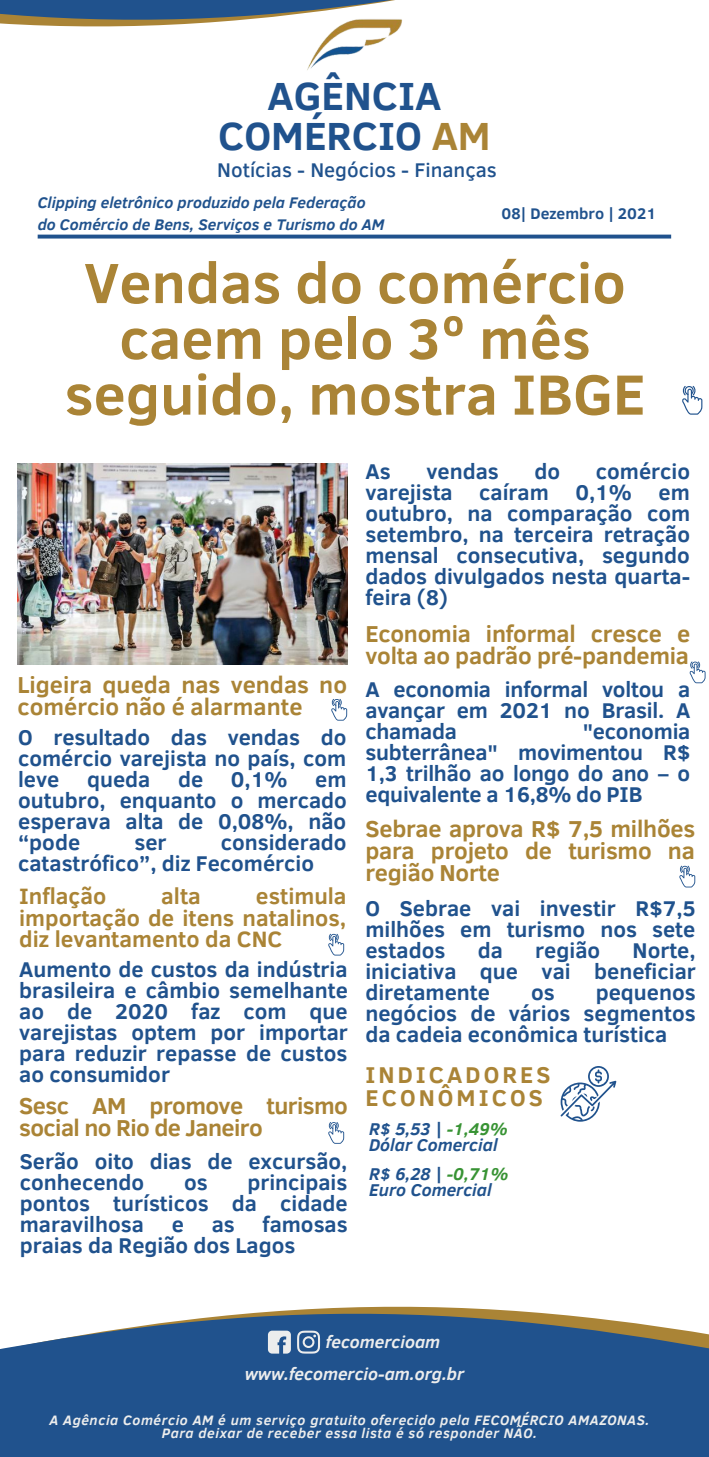
<style>
.page{position:relative;width:709px;height:1457px;background:#fff}
.page>*{position:absolute;margin:0;border:0;box-sizing:border-box;transform-origin:0 0}
.t1{font:700 57.75px/55.8px "Clear Sans";color:#aa8436;text-align:center}
.t2{font:700 40.25px "Clear Sans";color:#20528d}
.t3{font:700 23.62px/22.3px "Clear Sans";letter-spacing:-.01em;color:#aa8436}
.t4{font:700 23.45px "Clear Sans";letter-spacing:.135em;color:#aa8436}
.t5{font:700 22.75px/21.7px "Clear Sans";color:#aa8436;text-align:justify}
.t6{font:700 21.88px/21px "Clear Sans";color:#20528d;text-align:justify}
.t7{font:500 20.3px "Clear Sans";color:#20528d}
.t8{font:italic 700 17.5px "Clear Sans";color:#20528d}
.t9{font:italic 700 17.5px "Clear Sans";color:#eceded}
.t10{font:italic 700 15.75px "Clear Sans";color:#20528d}
.t11{font:700 15.75px "Clear Sans";color:#20528d}
.t12{font:italic 700 14px "Clear Sans";letter-spacing:.04em;color:#eceded}
.s1{color:#aa8436}
.s2{color:#389334}
</style>
<div class="page">
<svg style="left:38px;top:235px;width:633px;height:4px;background:#396599"></svg>
<svg style="left:0;top:1306px;width:709px;height:151px;background:#396393"></svg>
<svg style="left:0;top:0;width:395px;height:27px"></svg>
<svg style="left:268px;top:1331px;width:23px;height:23px"></svg>
<svg style="left:297px;top:1331px;width:23px;height:22px"></svg>
<svg style="left:328px;top:1122px;width:16px;height:22px"></svg>
<svg style="left:560px;top:1066px;width:56px;height:56px"></svg>
<img style="left:302px;top:13px;width:101px;height:57px">
<svg style="left:682px;top:386px;width:20px;height:29px"></svg>
<svg style="left:331px;top:699px;width:16px;height:22px"></svg>
<svg style="left:689px;top:661px;width:16px;height:22px"></svg>
<svg style="left:679px;top:865px;width:16px;height:22px"></svg>
<svg style="left:328px;top:933px;width:16px;height:22px"></svg>
<img style="left:17px;top:464px;width:330px;height:200px">
<p class="t2" style="left:267px;top:67px;width:175px">AGÊNCIA</p>
<p class="t2" style="left:218px;top:107px;width:274px">COMÉRCIO <span class="s1">AM</span></p>
<p class="t7" style="left:217px;top:155px;width:281px">Notícias - Negócios - Finanças</p>
<p class="t10" style="left:38px;top:191px;width:329px">Clipping eletrônico produzido pela Federação</p>
<p class="t10" style="left:38px;top:213px;width:348px">do Comércio de Bens, Serviços e Turismo do AM</p>
<p class="t11" style="left:501px;top:202px;width:156px">08| Dezembro | 2021</p>
<p class="t1" style="left:65px;top:252px;width:582px">Vendas do comércio caem pelo 3º mês seguido, mostra IBGE</p>
<p class="t6" style="left:365px;top:459px;width:27px">As</p>
<p class="t6" style="left:426px;top:459px;width:74px">vendas</p>
<p class="t6" style="left:534px;top:459px;width:27px">do</p>
<p class="t6" style="left:365px;top:459px;width:326px;text-indent:230px">comércio varejista caíram 0,1% em outubro, na comparação com setembro, na terceira retração mensal consecutiva, segundo dados divulgados nesta quarta&shy;feira (8)</p>
<p class="t3" style="left:17px;top:672px;width:331px">Ligeira queda nas vendas no comércio não é alarmante</p>
<p class="t6" style="left:18px;top:725px;width:330px">O resultado das vendas do comércio varejista no país, com leve</p>
<p class="t6" style="left:87px;top:767px;width:65px">queda</p>
<p class="t6" style="left:178px;top:767px;width:27px">de</p>
<p class="t6" style="left:231px;top:767px;width:58px">0,1%</p>
<p class="t6" style="left:18px;top:767px;width:330px;text-indent:297px">em outubro, enquanto o mercado esperava alta de 0,08%, não “pode</p>
<p class="t6" style="left:18px;top:830px;width:330px;text-indent:203px">considerado catastrófico”, diz Fecomércio</p>
<p class="t6" style="left:134px;top:830px;width:34px">ser</p>
<p class="t5" style="left:19px;top:884px;width:89px">Inflação</p>
<p class="t5" style="left:161px;top:884px;width:41px">alta</p>
<p class="t5" style="left:19px;top:884px;width:329px;text-indent:237px">estimula importação de itens natalinos, diz levantamento da CNC</p>
<p class="t6" style="left:19px;top:958px;width:330px">Aumento de custos da indústria brasileira e câmbio semelhante ao de 2020 faz com que varejistas optem por importar para reduzir repasse de custos ao consumidor</p>
<p class="t3" style="left:19px;top:1093px;width:330px">Sesc AM promove turismo social no Rio de Janeiro</p>
<p class="t6" style="left:20px;top:1149px;width:329px">Serão oito dias de excursão, conhecendo</p>
<p class="t6" style="left:20px;top:1170px;width:329px;text-indent:228px">principais pontos turísticos da cidade maravilhosa</p>
<p class="t6" style="left:184px;top:1170px;width:25px">os</p>
<p class="t6" style="left:20px;top:1212px;width:329px;text-indent:243px">famosas praias da Região dos Lagos</p>
<p class="t6" style="left:172px;top:1212px;width:14px">e</p>
<p class="t6" style="left:212px;top:1212px;width:25px">as</p>
<p class="t3" style="left:365px;top:621px;width:326px">Economia informal cresce e volta ao padrão pré-pandemia</p>
<p class="t6" style="left:365px;top:677px;width:326px">A economia informal voltou a avançar em 2021 no Brasil. A chamada</p>
<p class="t6" style="left:365px;top:719px;width:326px;text-indent:217px">"economia subterrânea" movimentou R$ 1,3 trilhão ao longo do ano – o equivalente a 16,8% do PIB</p>
<p class="t3" style="left:365px;top:816px;width:331px;text-align:justify">Sebrae aprova R$ 7,5 milhões para projeto de turismo na região Norte</p>
<p class="t6" style="left:365px;top:897px;width:332px">O Sebrae vai investir R$7,5 milhões em turismo nos sete estados</p>
<p class="t6" style="left:478px;top:939px;width:27px">da</p>
<p class="t6" style="left:535px;top:939px;width:66px">região</p>
<p class="t6" style="left:365px;top:939px;width:332px;text-indent:267px">Norte, iniciativa que vai beneficiar diretamente</p>
<p class="t6" style="left:365px;top:981px;width:332px;text-indent:230px">pequenos negócios de vários segmentos da cadeia econômica turística</p>
<p class="t6" style="left:531px;top:981px;width:25px">os</p>
<p class="t4" style="left:365px;top:1058px;width:186px">INDICADORES</p>
<p class="t4" style="left:365px;top:1081px;width:179px">ECONÔMICOS</p>
<p class="t8" style="left:369px;top:1116px;width:140px">R$ 5,53 | <span class="s2">-1,49%</span></p>
<p class="t8" style="left:369px;top:1132px;width:130px">Dólar Comercial</p>
<p class="t8" style="left:369px;top:1161px;width:141px">R$ 6,28 | <span class="s2">-0,71%</span></p>
<p class="t8" style="left:369px;top:1177px;width:124px">Euro Comercial</p>
<p class="t9" style="left:326px;top:1329px;width:116px">fecomercioam</p>
<p class="t9" style="left:245px;top:1361px;width:221px">www.fecomercio-am.org.br</p>
<p class="t12" style="left:49px;top:1409px;width:601px">A Agência Comércio AM é um serviço gratuito oferecido pela FECOMÉRCIO AMAZONAS.</p>
<p class="t12" style="left:162px;top:1423px;width:377px">Para deixar de receber essa lista é só responder NÃO.</p>
</div>
